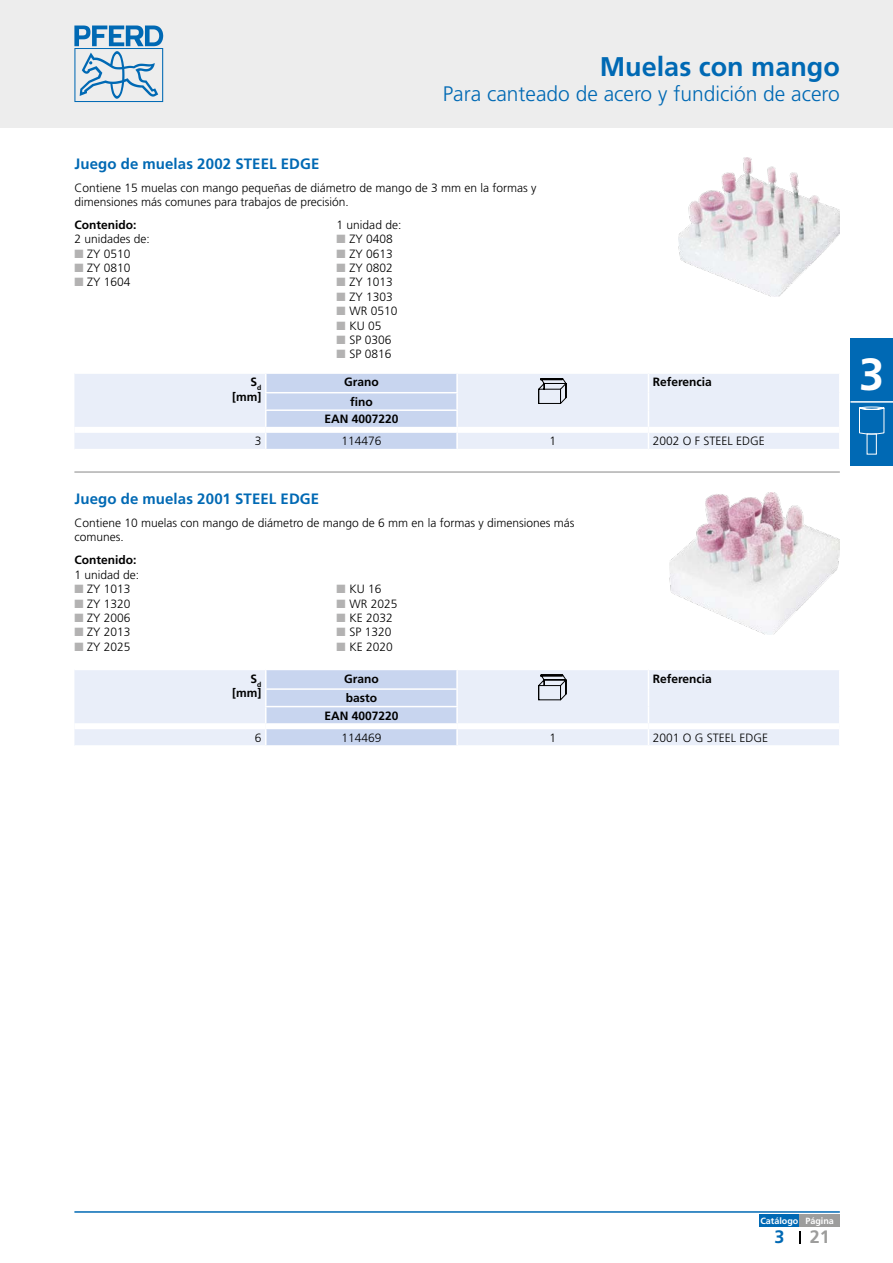
<style>
.page{position:relative;width:893px;height:1263px;background:#fff}
.page>*{position:absolute;margin:0;border:0;box-sizing:border-box;transform-origin:0 0}
.t1{font:700 45px "Frutiger LT Pro";color:#fff}
.t2{font:700 27px "Frutiger LT Pro";color:#0069b4}
.t3{font:300 21px "Frutiger LT Pro";color:#0069b4}
.t4{font:700 18px "Frutiger LT Pro";color:#9d9d9c}
.t5{font:700 18px "Frutiger LT Pro";color:#0069b4}
.t6{font:700 15px "Frutiger LT Pro";letter-spacing:.01em;color:#0069b4}
.t7{font:300 12px/14.4px "Frutiger LT Pro";color:#000}
.t8{font:700 12px/14.4px "Frutiger LT Pro";color:#000;text-align:right}
.t9{font:700 9px "Frutiger LT Pro";color:#fff}
.s1{color:#b3b2b2}
</style>
<div class="page">
<hr style="left:74px;top:1211px;width:766px;height:2px;background:#0069b4">
<div style="left:0;top:0;width:893px;height:128px;background:#ededed"></div>
<svg style="left:74px;top:26px;width:89px;height:76px"></svg>
<img style="left:678px;top:157px;width:162px;height:140px">
<div style="left:74px;top:374px;width:765px;height:75px;background:#e9eef9"></div>
<svg style="left:648px;top:433px;width:1px;height:16px"></svg>
<div style="left:74px;top:427px;width:192px;height:6px;background:#fff"></div>
<svg style="left:265px;top:374px;width:193px;height:75px;background:#cfdaf1"></svg>
<div style="left:457px;top:427px;width:191px;height:6px;background:#fff"></div>
<svg style="left:648px;top:374px;width:1px;height:53px"></svg>
<div style="left:648px;top:427px;width:191px;height:6px;background:#fff"></div>
<svg style="left:538px;top:378px;width:29px;height:26px"></svg>
<hr style="left:74px;top:472px;width:766px;height:1px;background:#878787">
<img style="left:670px;top:493px;width:170px;height:141px">
<div style="left:74px;top:670px;width:765px;height:75px;background:#e9eef9"></div>
<svg style="left:648px;top:729px;width:1px;height:16px"></svg>
<div style="left:74px;top:723px;width:192px;height:6px;background:#fff"></div>
<svg style="left:265px;top:670px;width:193px;height:76px;background:#cfdbf1"></svg>
<div style="left:457px;top:723px;width:191px;height:6px;background:#fff"></div>
<svg style="left:648px;top:670px;width:1px;height:53px"></svg>
<div style="left:648px;top:723px;width:191px;height:6px;background:#fff"></div>
<svg style="left:538px;top:674px;width:29px;height:27px"></svg>
<svg style="left:799px;top:1231px;width:1px;height:12px"></svg>
<div style="left:850px;top:338px;width:43px;height:128px;background:#0069b4"></div>
<hr style="left:850px;top:401px;width:43px;height:2px;background:#fff">
<svg style="left:859px;top:407px;width:25px;height:47px"></svg>
<div style="left:759px;top:1214px;width:40px;height:13px;background:#0069b4"></div>
<div style="left:799px;top:1214px;width:41px;height:13px;background:#9d9d9c"></div>
<h2 class="t2" style="left:600px;top:50px;width:242px">Muelas con mango</h2>
<h3 class="t3" style="left:443px;top:81px;width:399px">Para canteado de acero y fundición de acero</h3>
<p class="t6" style="left:74px;top:155px;width:247px">Juego de muelas 2002 STEEL EDGE</p>
<p class="t7" style="left:74px;top:180px;width:463px">Contiene 15 muelas con mango pequeñas de diámetro de mango de 3 mm en la formas y dimensiones más comunes para trabajos de precisión.</p>
<p class="t8" style="left:74px;top:217px;width:64px">Contenido:</p>
<p class="t7" style="left:74px;top:232px;width:77px">2 unidades de:</p>
<p class="t7" style="left:74px;top:246px;width:58px"><span class="s1">■</span> ZY 0510</p>
<p class="t7" style="left:74px;top:261px;width:58px"><span class="s1">■</span> ZY 0810</p>
<p class="t7" style="left:74px;top:275px;width:58px"><span class="s1">■</span> ZY 1604</p>
<p class="t7" style="left:337px;top:218px;width:66px">1 unidad de:</p>
<p class="t7" style="left:337px;top:232px;width:58px"><span class="s1">■</span> ZY 0408</p>
<p class="t7" style="left:337px;top:246px;width:58px"><span class="s1">■</span> ZY 0613</p>
<p class="t7" style="left:337px;top:261px;width:58px"><span class="s1">■</span> ZY 0802</p>
<p class="t7" style="left:337px;top:275px;width:58px"><span class="s1">■</span> ZY 1013</p>
<p class="t7" style="left:337px;top:290px;width:58px"><span class="s1">■</span> ZY 1303</p>
<p class="t7" style="left:337px;top:304px;width:62px"><span class="s1">■</span> WR 0510</p>
<p class="t7" style="left:337px;top:318px;width:46px"><span class="s1">■</span> KU 05</p>
<p class="t7" style="left:337px;top:333px;width:56px"><span class="s1">■</span> SP 0306</p>
<p class="t7" style="left:337px;top:347px;width:56px"><span class="s1">■</span> SP 0816</p>
<p class="t8" style="left:232px;top:375px;width:31px">S<sub>d </sub>[mm]</p>
<p class="t8" style="left:344px;top:375px;width:36px">Grano</p>
<p class="t8" style="left:653px;top:375px;width:61px">Referencia</p>
<p class="t8" style="left:324px;top:393px;width:76px;line-height:17.5px;text-align:center">fino<br>EAN 4007220</p>
<p class="t7" style="left:255px;top:434px;width:8px">3</p>
<p class="t7" style="left:341px;top:434px;width:42px">114476</p>
<p class="t7" style="left:549px;top:434px;width:8px">1</p>
<p class="t7" style="left:653px;top:434px;width:114px">2002 O F STEEL EDGE</p>
<p class="t6" style="left:74px;top:490px;width:246px">Juego de muelas 2001 STEEL EDGE</p>
<p class="t7" style="left:74px;top:516px;width:501px">Contiene 10 muelas con mango de diámetro de mango de 6 mm en la formas y dimensiones más comunes.</p>
<p class="t8" style="left:74px;top:553px;width:64px">Contenido:</p>
<p class="t7" style="left:74px;top:567px;width:66px">1 unidad de:</p>
<p class="t7" style="left:74px;top:582px;width:58px"><span class="s1">■</span> ZY 1013</p>
<p class="t7" style="left:74px;top:596px;width:58px"><span class="s1">■</span> ZY 1320</p>
<p class="t7" style="left:74px;top:611px;width:58px"><span class="s1">■</span> ZY 2006</p>
<p class="t7" style="left:74px;top:625px;width:58px"><span class="s1">■</span> ZY 2013</p>
<p class="t7" style="left:74px;top:639px;width:58px"><span class="s1">■</span> ZY 2025</p>
<p class="t7" style="left:337px;top:582px;width:46px"><span class="s1">■</span> KU 16</p>
<p class="t7" style="left:337px;top:596px;width:62px"><span class="s1">■</span> WR 2025</p>
<p class="t7" style="left:337px;top:611px;width:58px"><span class="s1">■</span> KE 2032</p>
<p class="t7" style="left:337px;top:625px;width:56px"><span class="s1">■</span> SP 1320</p>
<p class="t7" style="left:337px;top:639px;width:58px"><span class="s1">■</span> KE 2020</p>
<p class="t8" style="left:232px;top:671px;width:31px">S<sub>d </sub>[mm]</p>
<p class="t8" style="left:344px;top:671px;width:36px">Grano</p>
<p class="t8" style="left:653px;top:671px;width:61px">Referencia</p>
<p class="t8" style="left:324px;top:689px;width:76px;line-height:17.5px;text-align:center">basto<br>EAN 4007220</p>
<p class="t7" style="left:255px;top:730px;width:8px">6</p>
<p class="t7" style="left:341px;top:730px;width:42px">114469</p>
<p class="t7" style="left:549px;top:730px;width:8px">1</p>
<p class="t7" style="left:653px;top:730px;width:117px">2001 O G STEEL EDGE</p>
<h1 class="t1" style="left:859px;top:348px;width:27px">3</h1>
<p class="t9" style="left:760px;top:1216px;width:75px">Catálogo Página</p>
<h3 class="t5" style="left:774px;top:1226px;width:12px">3</h3>
<h3 class="t4" style="left:810px;top:1226px;width:22px">21</h3>
</div>
